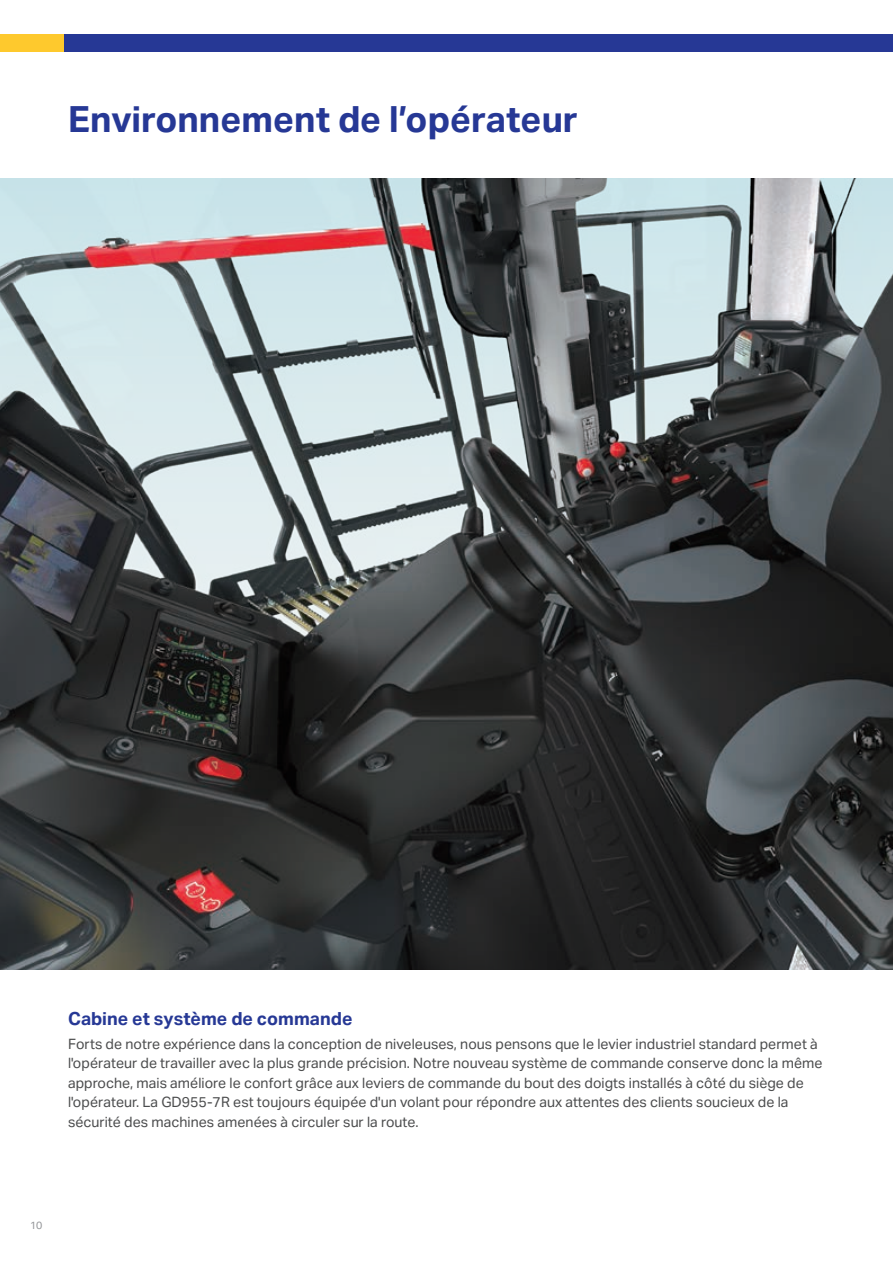
<style>
.page{position:relative;width:893px;height:1263px;background:#fff}
.page>*{position:absolute;margin:0;border:0;box-sizing:border-box;transform-origin:0 0}
.t1{font:700 36px "Aktiv Grotesk";color:#263895}
.t2{font:700 18px "Aktiv Grotesk";color:#263895}
.t3{font:14.25px/19.5px "Aktiv Grotesk";color:#4b4c4d}
.t4{font:10.5px "Aktiv Grotesk";color:#939598}
</style>
<div class="page">
<img style="left:0;top:179px;width:893px;height:790px">
<div style="left:0;top:34px;width:143px;height:17px;background:#fec92d"></div>
<div style="left:64px;top:34px;width:829px;height:17px;background:#263895"></div>
<h1 class="t1" style="left:68px;top:99px;width:511px">Environnement de l’opérateur</h1>
<p class="t2" style="left:68px;top:1008px;width:286px">Cabine et système de commande</p>
<p class="t3" style="left:68px;top:1034px;width:756px">Forts de notre expérience dans la conception de niveleuses, nous pensons que le levier industriel standard permet à l'opérateur de travailler avec la plus grande précision. Notre nouveau système de commande conserve donc la même approche, mais améliore le confort grâce aux leviers de commande du bout des doigts installés à côté du siège de l'opérateur. La GD955-7R est toujours équipée d'un volant pour répondre aux attentes des clients soucieux de la sécurité des machines amenées à circuler sur la route.</p>
<p class="t4" style="left:30px;top:1220px;width:14px">10</p>
</div>
